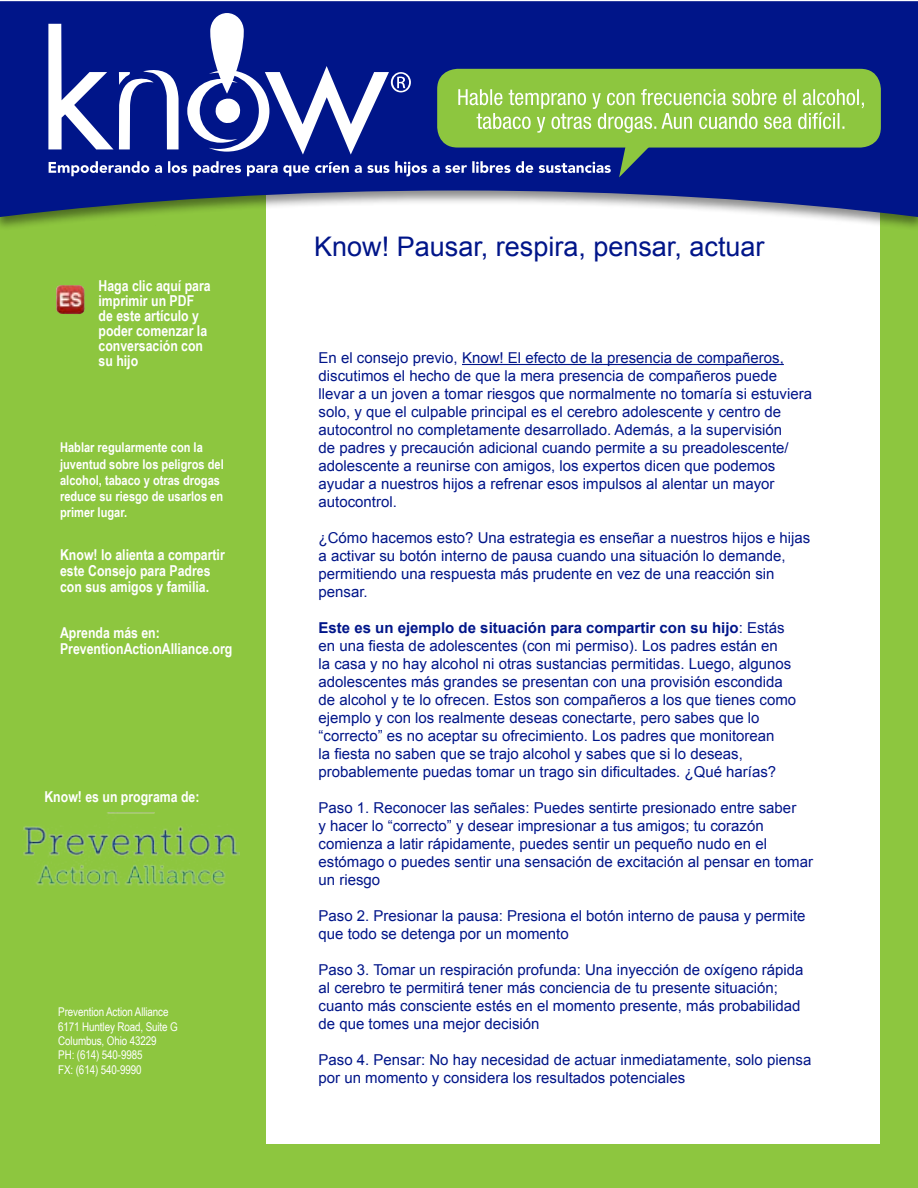
<style>
.page{position:relative;width:918px;height:1188px;background:#fff}
.page>*{position:absolute;margin:0;border:0;box-sizing:border-box;transform-origin:0 0}
.t1{font:27px "Arial";color:#001589}
.t2{font:15px/18px "Arial";color:#001589}
.t3{font:700 15px/15px "Arial Narrow";color:#fff}
.t4{font:700 13.5px/16.2px "Arial Narrow";color:#fff}
.t5{font:12px/14.4px "Arial Narrow";letter-spacing:-.01em;color:#fff}
.s1{font-weight:700}
</style>
<div class="page">
<div style="left:258px;top:117px;width:660px;height:1071px;background:#8dc63f"></div>
<div style="left:266px;top:155px;width:614px;height:989px;background:#fff"></div>
<div style="left:0;top:117px;width:262px;height:1071px;background:#8dc63f"></div>
<div style="left:0;top:0;width:918px;height:231px;background:#000;opacity:.45"></div>
<svg style="left:0;top:1px;width:918px;height:216px;fill:#001589"></svg>
<img style="left:23px;top:812px;width:216px;height:74px">
<div style="left:437px;top:69px;width:444px;height:79px;background:#8dc63f;border-radius:20px"></div>
<svg style="left:48px;top:13px;width:816px;height:164px"></svg>
<hr style="left:462px;top:364px;width:322px;height:1px;background:#001589">
<img style="left:56px;top:285px;width:29px;height:29px">
<p class="t3" style="left:99px;top:277px;width:114px">Haga clic aquí para imprimir un PDF de este artículo y poder comenzar la conversación con su hijo</p>
<p class="t4" style="left:60px;top:439px;width:165px">Hablar regularmente con la juventud sobre los peligros del alcohol, tabaco y otras drogas reduce su riesgo de usarlos en primer lugar.</p>
<p class="t3" style="left:60px;top:546px;width:166px;line-height:16.2px">Know! lo alienta a compartir este Consejo para Padres con sus amigos y familia.</p>
<p class="t3" style="left:60px;top:624px;width:174px;line-height:16.2px">Aprenda más en:<br>PreventionActionAlliance.org</p>
<p class="t3" style="left:44px;top:789px;width:157px">Know! es un programa de:</p>
<p class="t5" style="left:58px;top:1004px;width:121px">Prevention Action Alliance<br>6171 Huntley Road, Suite G<br>Columbus, Ohio 43229<br>PH: (614) 540-9985<br>FX: (614) 540-9990</p>
<h1 class="t1" style="left:314px;top:228px;width:452px">Know! Pausar, respira, pensar, actuar</h1>
<p class="t2" style="left:319px;top:349px;width:495px">En el consejo previo, Know! El efecto de la presencia de compañeros, discutimos el hecho de que la mera presencia de compañeros puede llevar a un joven a tomar riesgos que normalmente no tomaría si estuviera solo, y que el culpable principal es el cerebro adolescente y centro de autocontrol no completamente desarrollado. Además, a la supervisión<br>de padres y precaución adicional cuando permite a su preadolescente/ adolescente a reunirse con amigos, los expertos dicen que podemos ayudar a nuestros hijos a refrenar esos impulsos al alentar un mayor autocontrol.</p>
<p class="t2" style="left:319px;top:529px;width:493px">¿Cómo hacemos esto? Una estrategia es enseñar a nuestros hijos e hijas a activar su botón interno de pausa cuando una situación lo demande, permitiendo una respuesta más prudente en vez de una reacción sin pensar.</p>
<p class="t2" style="left:319px;top:619px;width:479px"><span class="s1">Este es un ejemplo de situación para compartir con su hijo</span>: Estás en una fiesta de adolescentes (con mi permiso). Los padres están en<br>la casa y no hay alcohol ni otras sustancias permitidas. Luego, algunos adolescentes más grandes se presentan con una provisión escondida de alcohol y te lo ofrecen. Estos son compañeros a los que tienes como ejemplo y con los realmente deseas conectarte, pero sabes que lo “correcto” es no aceptar su ofrecimiento. Los padres que monitorean<br>la fiesta no saben que se trajo alcohol y sabes que si lo deseas, probablemente puedas tomar un trago sin dificultades. ¿Qué harías?</p>
<p class="t2" style="left:319px;top:799px;width:496px">Paso 1. Reconocer las señales: Puedes sentirte presionado entre saber<br>y hacer lo “correcto” y desear impresionar a tus amigos; tu corazón comienza a latir rápidamente, puedes sentir un pequeño nudo en el estómago o puedes sentir una sensación de excitación al pensar en tomar un riesgo</p>
<p class="t2" style="left:319px;top:907px;width:488px">Paso 2. Presionar la pausa: Presiona el botón interno de pausa y permite que todo se detenga por un momento</p>
<p class="t2" style="left:319px;top:961px;width:486px">Paso 3. Tomar un respiración profunda: Una inyección de oxígeno rápida al cerebro te permitirá tener más conciencia de tu presente situación; cuanto más consciente estés en el momento presente, más probabilidad de que tomes una mejor decisión</p>
<p class="t2" style="left:319px;top:1051px;width:494px">Paso 4. Pensar: No hay necesidad de actuar inmediatamente, solo piensa por un momento y considera los resultados potenciales</p>
</div>
